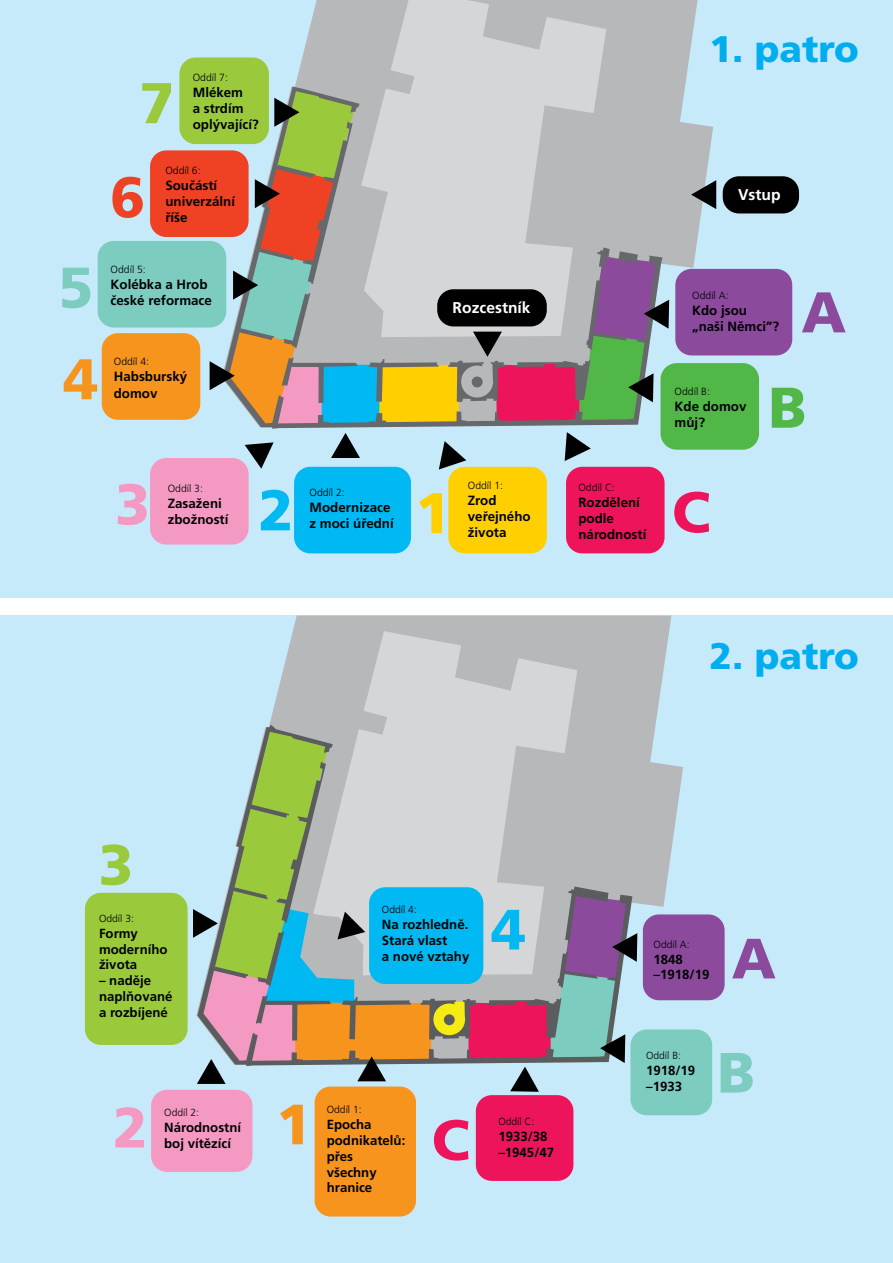
<style>
.page{position:relative;width:893px;height:1263px;background:#fff}
.page>*{position:absolute;margin:0;border:0;box-sizing:border-box;transform-origin:0 0}
.t1{font:900 57.3px "Frutiger CE";color:#f7941d}
.t2{font:900 57.3px "Frutiger CE";color:#f49ac2}
.t3{font:900 57.3px "Frutiger CE";color:#00b9f2}
.t4{font:900 57.3px "Frutiger CE";color:#ffcf00}
.t5{font:900 57.3px "Frutiger CE";color:#ed145b}
.t6{font:900 57.3px "Frutiger CE";color:#51b848}
.t7{font:900 57.3px "Frutiger CE";color:#9aca3c}
.t8{font:900 57.3px "Frutiger CE";color:#ef4123}
.t9{font:900 57.3px "Frutiger CE";color:#7dccc0}
.t10{font:900 57.3px "Frutiger CE";color:#8c4a9d}
.t11{font:900 56.7px "Frutiger CE";color:#f7941d}
.t12{font:900 56.7px "Frutiger CE";color:#f49ac2}
.t13{font:900 56.7px "Frutiger CE";color:#7dccc0}
.t14{font:900 56.7px "Frutiger CE";color:#ed145b}
.t15{font:900 56.7px "Frutiger CE";color:#8c4a9d}
.t16{font:900 56.7px "Frutiger CE";color:#00b9f2}
.t17{font:900 56.7px "Frutiger CE";color:#99ca3c}
.t18{font:900 36.9px "Frutiger CE";color:#00aeef}
.t19{font:700 15.6px "Frutiger CE";color:#fff}
.t20{font:700 13.35px/16px "Frutiger CE";color:#010203}
.t21{font:700 13.2px/15.9px "Frutiger CE";color:#010203}
.t22{font:300 10.35px "Frutiger CE";color:#010203}
</style>
<div class="page">
<div style="left:0;top:615px;width:893px;height:648px;background:#c7eafb"></div>
<svg style="left:269px;top:615px;width:414px;height:386px;background:#bfc5c9"></svg>
<div style="left:643px;top:914px;width:82px;height:86px;background:#8c4a9d;border-radius:16px"></div>
<div style="left:630px;top:1029px;width:82px;height:86px;background:#7dccc0;border-radius:16px"></div>
<div style="left:315px;top:1086px;width:101px;height:130px;background:#f7941d;border-radius:16px"></div>
<div style="left:476px;top:1095px;width:97px;height:86px;background:#ed145b;border-radius:16px"></div>
<div style="left:151px;top:1090px;width:101px;height:82px;background:#f49ac2;border-radius:16px"></div>
<div style="left:85px;top:893px;width:103px;height:152px;background:#9aca3c;border-radius:16px"></div>
<svg style="left:193px;top:730px;width:444px;height:362px"></svg>
<div style="left:0;top:0;width:893px;height:598px;background:#c7eafb"></div>
<svg style="left:266px;top:0;width:447px;height:364px;fill:#b6b8ba"></svg>
<div style="left:102px;top:333px;width:98px;height:87px;background:#f7941d;border-radius:16px"></div>
<div style="left:150px;top:458px;width:99px;height:87px;background:#f49ac2;border-radius:16px"></div>
<div style="left:448px;top:467px;width:99px;height:86px;background:#ffcf00;border-radius:16px"></div>
<div style="left:566px;top:467px;width:99px;height:86px;background:#ed145b;border-radius:16px"></div>
<div style="left:660px;top:363px;width:99px;height:87px;background:#51b848;border-radius:16px"></div>
<div style="left:294px;top:467px;width:117px;height:86px;background:#00b9f2;border-radius:16px"></div>
<div style="left:675px;top:269px;width:117px;height:86px;background:#8c4a9d;border-radius:16px"></div>
<div style="left:723px;top:176px;width:76px;height:37px;background:#000;border-radius:16px"></div>
<svg style="left:245px;top:442px;width:29px;height:27px"></svg>
<svg style="left:331px;top:433px;width:29px;height:25px"></svg>
<svg style="left:439px;top:441px;width:27px;height:28px"></svg>
<svg style="left:565px;top:432px;width:26px;height:29px"></svg>
<div style="left:179px;top:57px;width:90px;height:87px;background:#9aca3c;border-radius:16px"></div>
<svg style="left:691px;top:180px;width:25px;height:29px"></svg>
<div style="left:150px;top:150px;width:99px;height:87px;background:#ef4123;border-radius:16px"></div>
<div style="left:98px;top:241px;width:128px;height:87px;background:#7dccc0;border-radius:16px"></div>
<svg style="left:210px;top:89px;width:459px;height:337px;background:#afa99c"></svg>
<p class="t22" style="left:193px;top:72px;width:37px">Oddíl 7:</p>
<p class="t20" style="left:193px;top:85px;width:52px">Mlékem a strdím</p>
<h1 class="t7" style="left:139px;top:72px;width:37px">7</h1>
<p class="t20" style="left:193px;top:117px;width:67px">oplývající?</p>
<p class="t22" style="left:165px;top:165px;width:37px">Oddíl 6:</p>
<p class="t20" style="left:165px;top:177px;width:71px">Součástí univerzální</p>
<h1 class="t8" style="left:110px;top:166px;width:37px">6</h1>
<p class="t20" style="left:165px;top:209px;width:24px">říše</p>
<h3 class="t18" style="left:710px;top:29px;width:151px">1. patro</h3>
<p class="t19" style="left:738px;top:187px;width:44px">Vstup</p>
<h1 class="t9" style="left:58px;top:257px;width:37px">5</h1>
<h1 class="t1" style="left:63px;top:348px;width:37px">4</h1>
<p class="t22" style="left:111px;top:264px;width:37px">Oddíl 5:</p>
<p class="t20" style="left:111px;top:276px;width:98px">Kolébka a Hrob</p>
<p class="t22" style="left:692px;top:290px;width:38px">Oddíl A:</p>
<p class="t20" style="left:692px;top:302px;width:88px">Kdo jsou „naši Němci”?</p>
<p class="t20" style="left:111px;top:292px;width:103px">české reformace</p>
<h1 class="t10" style="left:801px;top:281px;width:46px">A</h1>
<p class="t19" style="left:453px;top:300px;width:79px">Rozcestník</p>
<p class="t22" style="left:114px;top:357px;width:37px">Oddíl 4:</p>
<p class="t20" style="left:114px;top:369px;width:75px">Habsburský domov</p>
<p class="t22" style="left:675px;top:386px;width:37px">Oddíl B:</p>
<p class="t20" style="left:675px;top:399px;width:73px">Kde domov můj?</p>
<h1 class="t6" style="left:768px;top:377px;width:40px">B</h1>
<p class="t22" style="left:468px;top:480px;width:37px">Oddíl 1:</p>
<p class="t20" style="left:468px;top:493px;width:64px">Zrod veřejného života</p>
<p class="t22" style="left:578px;top:482px;width:38px">Oddíl C:</p>
<p class="t20" style="left:578px;top:494px;width:69px">Rozdělení podle národností</p>
<h1 class="t2" style="left:115px;top:473px;width:37px">3</h1>
<h1 class="t3" style="left:258px;top:479px;width:37px">2</h1>
<h1 class="t4" style="left:415px;top:482px;width:37px">1</h1>
<h1 class="t5" style="left:672px;top:481px;width:40px">C</h1>
<p class="t22" style="left:168px;top:483px;width:37px">Oddíl 3:</p>
<p class="t20" style="left:168px;top:495px;width:62px">Zasaženi zbožností</p>
<p class="t22" style="left:309px;top:487px;width:37px">Oddíl 2:</p>
<p class="t20" style="left:309px;top:500px;width:86px">Modernizace z moci úřední</p>
<h3 class="t18" style="left:710px;top:636px;width:151px">2. patro</h3>
<h2 class="t17" style="left:99px;top:834px;width:36px">3</h2>
<p class="t22" style="left:99px;top:913px;width:36px">Oddíl 3:</p>
<p class="t21" style="left:99px;top:925px;width:70px">Formy moderního života</p>
<p class="t21" style="left:99px;top:973px;width:75px">– naděje naplňované a rozbíjené</p>
<h2 class="t12" style="left:113px;top:1097px;width:36px">2</h2>
<p class="t22" style="left:164px;top:1107px;width:36px">Oddíl 2:</p>
<p class="t21" style="left:164px;top:1120px;width:78px">Národnostní</p>
<p class="t21" style="left:164px;top:1136px;width:68px">boj vítězící</p>
<p class="t22" style="left:382px;top:904px;width:36px">Oddíl 4:</p>
<p class="t21" style="left:382px;top:917px;width:89px">Na rozhledně.<br>Stará vlast<br>a nové vztahy</p>
<h2 class="t16" style="left:491px;top:899px;width:36px">4</h2>
<h2 class="t11" style="left:276px;top:1094px;width:36px">1</h2>
<p class="t22" style="left:327px;top:1104px;width:36px">Oddíl 1:</p>
<p class="t21" style="left:327px;top:1117px;width:80px">Epocha podnikatelů: přes všechny hranice</p>
<p class="t22" style="left:498px;top:1116px;width:38px">Oddíl C:</p>
<h2 class="t14" style="left:432px;top:1109px;width:39px">C</h2>
<p class="t21" style="left:498px;top:1129px;width:57px">1933/38 –1945/47</p>
<p class="t22" style="left:654px;top:939px;width:38px">Oddíl A:</p>
<p class="t21" style="left:654px;top:951px;width:57px">1848 –1918/19</p>
<h2 class="t15" style="left:732px;top:928px;width:46px">A</h2>
<p class="t22" style="left:646px;top:1050px;width:36px">Oddíl B:</p>
<p class="t21" style="left:646px;top:1062px;width:51px">1918/19 –1933</p>
<h2 class="t13" style="left:717px;top:1042px;width:39px">B</h2>
</div>
